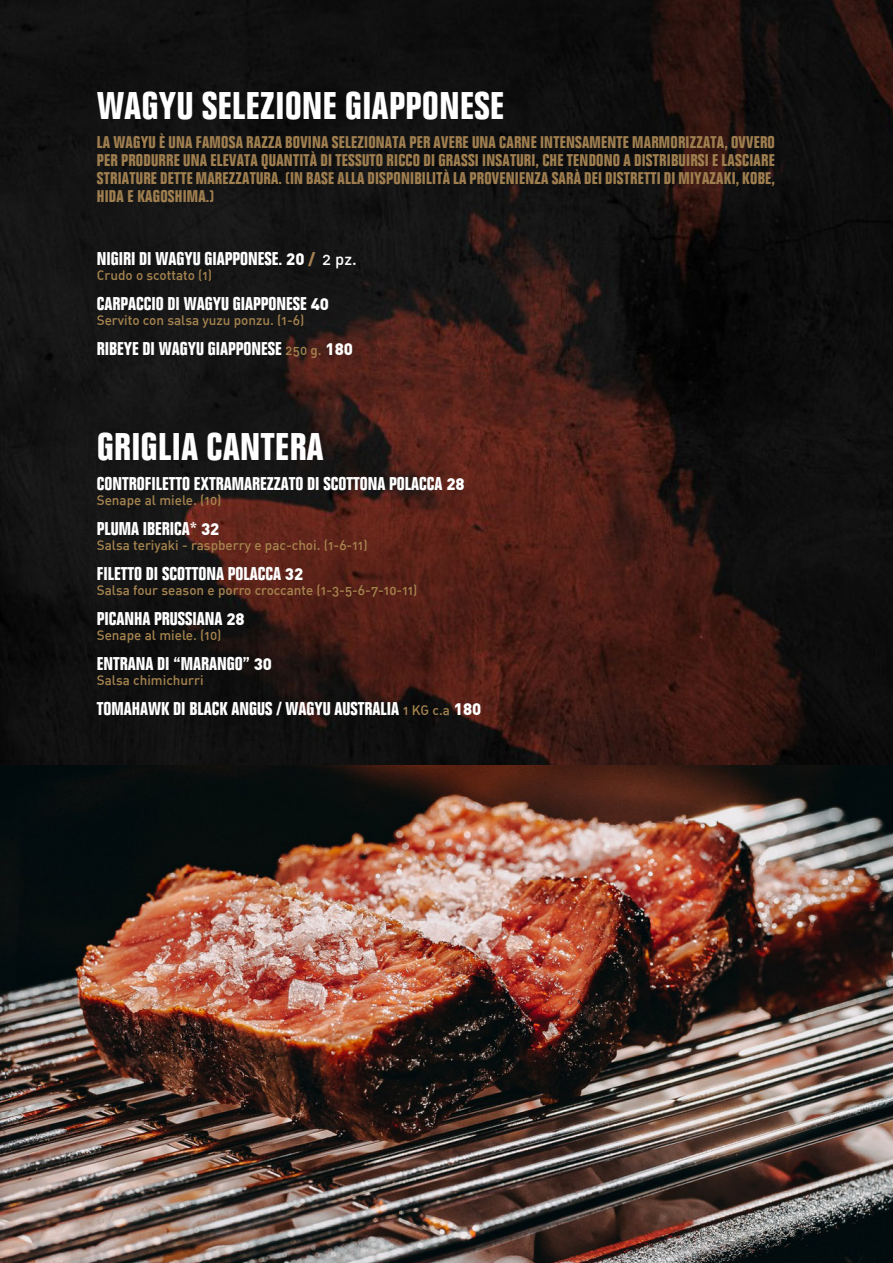
<style>
.page{position:relative;width:893px;height:1263px;background:#fff}
.page>*{position:absolute;margin:0;border:0;box-sizing:border-box;transform-origin:0 0}
.t1{font:700 condensed 37.5px "Folio";letter-spacing:.015em;color:#fff}
.t2{font:700 condensed 18px "Folio";color:#fff}
.t3{font:700 condensed 16.5px/18px "Folio";letter-spacing:.015em;color:#9f7e4f;text-align:justify}
.t4{font:13.5px "DIN Medium Alternate";color:#a6844f}
.s1{font-family:"DIN";font-weight:900;font-stretch:normal;font-size:16.5px}
.s2{font-family:"DIN";font-weight:900;font-stretch:normal;font-size:16.5px;color:#a68252}
.s3{font-family:"DIN Medium Alternate";font-weight:400;font-stretch:normal;font-size:16.5px}
.s4{font-family:"DIN Medium Alternate";font-weight:400;font-stretch:normal;font-size:13.5px;color:#a6844f}
</style>
<div class="page">
<img style="left:0;top:0;width:893px;height:765px">
<img style="left:0;top:765px;width:893px;height:498px">
<p class="t1" style="left:97px;top:85px;width:409px">WAGYU SELEZIONE GIAPPONESE</p>
<p class="t3" style="left:97px;top:133px;width:680px">LA WAGYU È UNA FAMOSA RAZZA BOVINA SELEZIONATA PER AVERE UNA CARNE INTENSAMENTE MARMORIZZATA, OVVERO PER PRODURRE UNA ELEVATA QUANTITÀ DI TESSUTO RICCO DI GRASSI INSATURI, CHE TENDONO A DISTRIBUIRSI E LASCIARE STRIATURE DETTE MAREZZATURA. (IN BASE ALLA DISPONIBILITÀ LA PROVENIENZA SARÀ DEI DISTRETTI DI MIYAZAKI, KOBE, HIDA E KAGOSHIMA.)</p>
<p class="t2" style="left:97px;top:248px;width:262px">NIGIRI DI WAGYU GIAPPONESE. <span class="s1">20</span> <span class="s2">/</span> <span class="s3">2 pz.</span></p>
<p class="t4" style="left:97px;top:266px;width:117px">Crudo o scottato (1)</p>
<p class="t2" style="left:97px;top:293px;width:234px">CARPACCIO DI WAGYU GIAPPONESE <span class="s1">40</span></p>
<p class="t4" style="left:97px;top:311px;width:209px">Servito con salsa yuzu ponzu. (1-6)</p>
<p class="t2" style="left:97px;top:338px;width:258px">RIBEYE DI WAGYU GIAPPONESE <span class="s4">250 g.</span> <span class="s1">180</span></p>
<p class="t1" style="left:97px;top:426px;width:228px">GRIGLIA CANTERA</p>
<p class="t2" style="left:97px;top:473px;width:369px">CONTROFILETTO EXTRAMAREZZATO DI SCOTTONA POLACCA <span class="s1">28</span></p>
<p class="t4" style="left:97px;top:491px;width:126px">Senape al miele. (10)</p>
<p class="t2" style="left:97px;top:518px;width:124px">PLUMA IBERICA* <span class="s1">32</span></p>
<p class="t4" style="left:97px;top:536px;width:272px">Salsa teriyaki - raspberry e pac-choi. (1-6-11)</p>
<p class="t2" style="left:97px;top:563px;width:208px">FILETTO DI SCOTTONA POLACCA <span class="s1">32</span></p>
<p class="t4" style="left:97px;top:581px;width:322px">Salsa four season e porro croccante (1-3-5-6-7-10-11)</p>
<p class="t2" style="left:97px;top:608px;width:149px">PICANHA PRUSSIANA <span class="s1">28</span></p>
<p class="t4" style="left:97px;top:626px;width:126px">Senape al miele. (10)</p>
<p class="t2" style="left:97px;top:653px;width:177px">ENTRANA DI “MARANGO” <span class="s1">30</span></p>
<p class="t4" style="left:97px;top:671px;width:108px">Salsa chimichurri</p>
<p class="t2" style="left:97px;top:698px;width:386px">TOMAHAWK DI BLACK ANGUS / WAGYU AUSTRALIA <span class="s4">1 KG c.a</span> <span class="s1">180</span></p>
</div>
